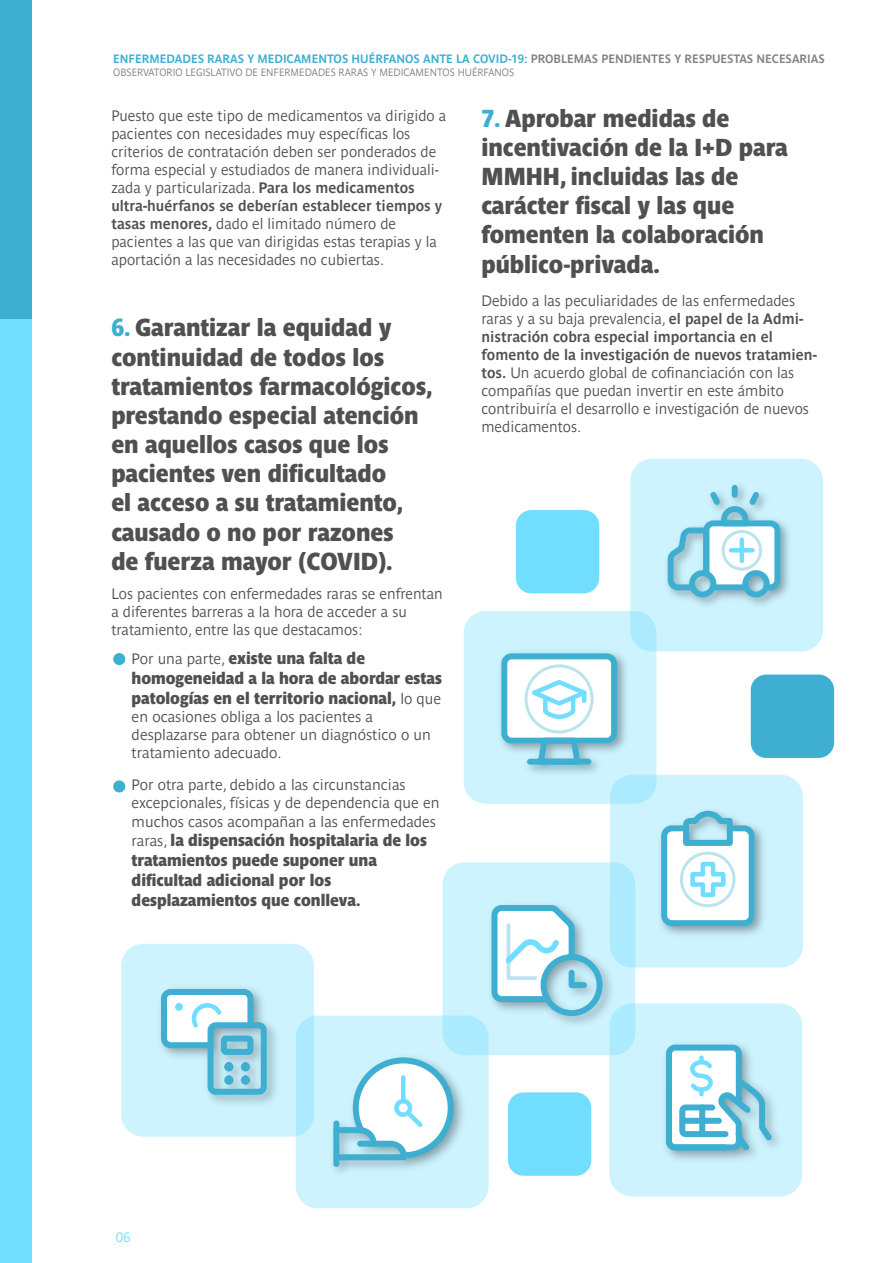
<style>
.page{position:relative;width:893px;height:1263px;background:#fff}
.page>*{position:absolute;margin:0;border:0;box-sizing:border-box;transform-origin:0 0}
.t1{font:24.3px/29.2px "Parisine Std Narr Sombre";color:#505050}
.t2{font:16.5px/19.8px "Parisine Std Narr Sombre";color:#505050}
.t3{font:15px/18px "Parisine Std Gris";color:#505050}
.t4{font:13.5px "Parisine Std Gris";color:#71ddff}
.t5{font:700 12px "Parisine Std Gris";color:#3eafd1;scale:.95 1}
.t6{font:10.5px "Parisine Std Gris";color:#838383;scale:.95 1}
.s1{color:#838383}
.s2{font-weight:700}
.s3{color:#3eafd1}
.s4{font-family:"Parisine Std Gris";font-size:15px}
</style>
<div class="page">
<div style="left:0;top:2px;width:32px;height:1261px;background:#71ddff"></div>
<div style="left:0;top:0;width:32px;height:318px;background:#3eafd1"></div>
<div style="left:113px;top:653px;width:12px;height:12px;background:#3eafd1;border-radius:50%"></div>
<div style="left:113px;top:780px;width:12px;height:12px;background:#3eafd1;border-radius:50%"></div>
<div style="left:630px;top:459px;width:193px;height:193px;background:#cdf3ff;border-radius:22px"></div>
<div style="left:516px;top:510px;width:83px;height:83px;background:#71ddff;border-radius:15px"></div>
<div style="left:751px;top:674px;width:83px;height:84px;background:#3eafd1;border-radius:15px"></div>
<div style="left:508px;top:1092px;width:83px;height:84px;background:#71ddff;border-radius:15px"></div>
<div style="left:464px;top:611px;width:192px;height:193px;background:#cdf3ff;border-radius:22px"></div>
<div style="left:610px;top:775px;width:193px;height:192px;background:#cdf3ff;border-radius:22px"></div>
<svg style="left:442px;top:862px;width:193px;height:193px;background:#c9f2ff"></svg>
<div style="left:609px;top:1003px;width:193px;height:193px;background:#cdf3ff;border-radius:22px"></div>
<svg style="left:296px;top:1015px;width:193px;height:193px;background:#caf2ff"></svg>
<svg style="left:121px;top:944px;width:193px;height:192px;background:#c9f2ff"></svg>
<img style="left:677px;top:484px;width:112px;height:121px">
<div style="left:732px;top:485px;width:5px;height:13px;background:#3eafd1;border-radius:3px"></div>
<svg style="left:667px;top:487px;width:116px;height:110px"></svg>
<img style="left:653px;top:803px;width:117px;height:138px">
<svg style="left:661px;top:808px;width:93px;height:118px"></svg>
<img style="left:500px;top:652px;width:132px;height:128px">
<svg style="left:502px;top:654px;width:115px;height:115px;background:#bfe5f0"></svg>
<img style="left:484px;top:897px;width:135px;height:136px">
<svg style="left:488px;top:902px;width:114px;height:113px"></svg>
<img style="left:153px;top:981px;width:130px;height:130px">
<div style="left:208px;top:1022px;width:59px;height:73px;border:6px solid #3eafd1;border-radius:5px"></div>
<svg style="left:158px;top:986px;width:108px;height:108px"></svg>
<svg style="left:663px;top:1042px;width:114px;height:111px"></svg>
<div style="left:682px;top:1118px;width:37px;height:6px;background:#3eafd1"></div>
<div style="left:699px;top:1107px;width:6px;height:27px;background:#3eafd1"></div>
<img style="left:325px;top:1050px;width:145px;height:133px">
<svg style="left:330px;top:1054px;width:127px;height:112px"></svg>
<div style="left:394px;top:1099px;width:18px;height:18px;border:4px solid #71ddff;border-radius:50%"></div>
<p class="t5" style="left:113px;top:51px;width:751px">ENFERMEDADES RARAS Y MEDICAMENTOS HUÉRFANOS ANTE LA COVID-19: <span class="s1">PROBLEMAS PENDIENTES Y RESPUESTAS NECESARIAS</span></p>
<p class="t6" style="left:113px;top:66px;width:424px">OBSERVATORIO LEGISLATIVO DE ENFERMEDADES RARAS Y MEDICAMENTOS HUÉRFANOS</p>
<p class="t3" style="left:111px;top:106px;width:336px">Puesto que este tipo de medicamentos va dirigido a pacientes con necesidades muy específicas los criterios de contratación deben ser ponderados de forma especial y estudiados de manera individuali&shy;zada y particularizada. <span class="s2">Para los medicamentos ultra-huérfanos se deberían establecer tiempos y tasas menores,</span> dado el limitado número de pacientes a las que van dirigidas estas terapias y la aportación a las necesidades no cubiertas.</p>
<p class="t1" style="left:111px;top:313px;width:323px"><span class="s3">6.</span> Garantizar la equidad y continuidad de todos los tratamientos farmacológicos, prestando especial atención en aquellos casos que los pacientes ven dificultado<br>el acceso a su tratamiento, causado o no por razones<br>de fuerza mayor (COVID).</p>
<p class="t3" style="left:111px;top:584px;width:333px">Los pacientes con enfermedades raras se enfrentan a diferentes barreras a la hora de acceder a su tratamiento, entre las que destacamos:</p>
<p class="t2" style="left:132px;top:648px;width:312px"><span class="s4">Por una parte,</span> existe una falta de homogeneidad a la hora de abordar estas patologías en el territorio nacional, <span class="s4">lo que</span></p>
<p class="t3" style="left:132px;top:707px;width:301px">en ocasiones obliga a los pacientes a desplazarse para obtener un diagnóstico o un tratamiento adecuado.</p>
<p class="t3" style="left:132px;top:776px;width:309px">Por otra parte, debido a las circunstancias excepcionales, físicas y de dependencia que en muchos casos acompañan a las enfermedades</p>
<p class="t2" style="left:132px;top:830px;width:297px"><span class="s4">raras,</span> la dispensación hospitalaria de los tratamientos puede suponer una dificultad adicional por los desplazamientos que conlleva.</p>
<h1 class="t1" style="left:481px;top:103px;width:308px"><span class="s3">7.</span> Aprobar medidas de incentivación de la I+D para<br>MMHH, incluidas las de carácter fiscal y las que fomenten la colaboración público-privada.</h1>
<p class="t3" style="left:481px;top:292px;width:337px">Debido a las peculiaridades de las enfermedades raras y a su baja prevalencia, <span class="s2">el papel de la Admi&shy;nistración cobra especial importancia en el fomento de la investigación de nuevos tratamien&shy;tos.</span> Un acuerdo global de cofinanciación con las compañías que puedan invertir en este ámbito contribuiría el desarrollo e investigación de nuevos medicamentos.</p>
<p class="t4" style="left:116px;top:1229px;width:17px">06</p>
</div>
